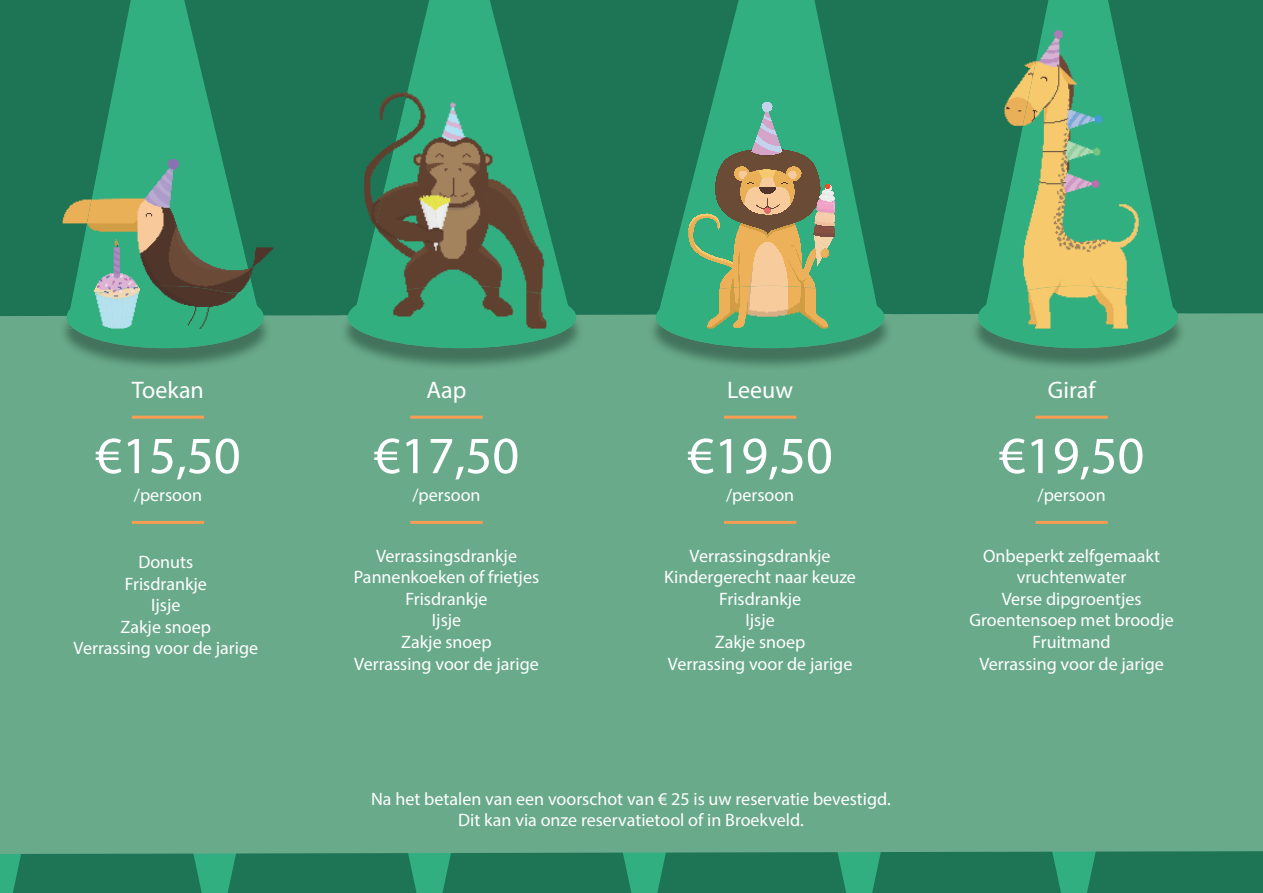
<style>
.page{position:relative;width:1263px;height:893px;background:#31af80}
.page>*{position:absolute;margin:0;border:0;box-sizing:border-box;transform-origin:0 0}
.t1{font:52.5px "Myriad Pro";color:#fff}
.t2{font:24px "Myriad Pro";color:#fff}
.t3{font:18px/21.6px "Myriad Pro";color:#fff;text-align:center}
</style>
<div class="page">
<svg style="left:490px;top:0;width:249px;height:313px;fill:#1d7555"></svg>
<svg style="left:814px;top:0;width:234px;height:313px;fill:#1d7555"></svg>
<div style="left:1108px;top:0;width:155px;height:313px;background:#1d7555"></div>
<svg style="left:0;top:0;width:131px;height:313px;fill:#1d7555"></svg>
<svg style="left:184px;top:0;width:245px;height:313px;fill:#1d7555"></svg>
<div style="left:657px;top:854px;width:189px;height:39px;background:#1d7555"></div>
<div style="left:872px;top:854px;width:189px;height:39px;background:#1d7555"></div>
<div style="left:1087px;top:854px;width:176px;height:39px;background:#1d7555"></div>
<div style="left:13px;top:854px;width:189px;height:39px;background:#1d7555"></div>
<div style="left:442px;top:854px;width:189px;height:39px;background:#1d7555"></div>
<div style="left:228px;top:854px;width:189px;height:39px;background:#1d7555"></div>
<div style="left:0;top:313px;width:1263px;height:541px;background:#69aa8b"></div>
<img style="left:664px;top:292px;width:210px;height:13px">
<img style="left:648px;top:292px;width:16px;height:22px">
<img style="left:874px;top:292px;width:19px;height:22px">
<img style="left:648px;top:314px;width:245px;height:57px">
<div style="left:656px;top:286px;width:228px;height:62px;background:#32af7e;border-radius:50%"></div>
<img style="left:359px;top:292px;width:206px;height:11px">
<img style="left:565px;top:292px;width:19px;height:23px">
<img style="left:340px;top:292px;width:19px;height:23px">
<img style="left:340px;top:315px;width:244px;height:56px">
<div style="left:348px;top:286px;width:228px;height:62px;background:#32af7e;border-radius:50%"></div>
<img style="left:59px;top:292px;width:8px;height:24px">
<img style="left:59px;top:316px;width:213px;height:55px">
<div style="left:67px;top:286px;width:197px;height:62px;background:#32af7e;border-radius:50%"></div>
<hr style="left:132px;top:416px;width:72px;height:3px;background:#f89d53">
<hr style="left:410px;top:416px;width:73px;height:3px;background:#f89d53">
<hr style="left:724px;top:416px;width:72px;height:3px;background:#f89d53">
<hr style="left:1035px;top:416px;width:73px;height:3px;background:#f89d53">
<hr style="left:132px;top:521px;width:72px;height:3px;background:#f89d53">
<hr style="left:410px;top:521px;width:73px;height:3px;background:#f89d53">
<img style="left:989px;top:292px;width:181px;height:12px">
<img style="left:970px;top:292px;width:19px;height:21px">
<img style="left:1170px;top:292px;width:16px;height:21px">
<img style="left:970px;top:313px;width:216px;height:58px">
<div style="left:978px;top:286px;width:200px;height:62px;background:#32af7e;border-radius:50%"></div>
<hr style="left:724px;top:521px;width:72px;height:3px;background:#f89d53">
<img style="left:364px;top:92px;width:182px;height:194px">
<img style="left:513px;top:92px;width:33px;height:128px">
<img style="left:364px;top:92px;width:43px;height:181px">
<img style="left:364px;top:286px;width:182px;height:15px">
<img style="left:688px;top:101px;width:147px;height:185px">
<img style="left:688px;top:101px;width:25px;height:96px">
<img style="left:688px;top:286px;width:147px;height:43px">
<img style="left:100px;top:159px;width:122px;height:127px">
<img style="left:63px;top:159px;width:37px;height:133px">
<img style="left:222px;top:159px;width:51px;height:156px">
<svg style="left:272px;top:315px;width:1px;height:14px"></svg>
<img style="left:264px;top:292px;width:8px;height:23px">
<img style="left:63px;top:315px;width:209px;height:14px">
<img style="left:67px;top:286px;width:197px;height:43px">
<img style="left:1004px;top:30px;width:135px;height:256px">
<img style="left:1004px;top:30px;width:38px;height:185px">
<img style="left:1114px;top:30px;width:25px;height:115px">
<img style="left:1004px;top:286px;width:135px;height:43px">
<hr style="left:1035px;top:521px;width:73px;height:3px;background:#f89d53">
<h2 class="t2" style="left:132px;top:375px;width:73px">Toekan</h2>
<h2 class="t2" style="left:426px;top:375px;width:42px">Aap</h2>
<h2 class="t2" style="left:727px;top:375px;width:67px">Leeuw</h2>
<h2 class="t2" style="left:1048px;top:375px;width:49px">Giraf</h2>
<h1 class="t1" style="left:95px;top:423px;width:147px">€15,50</h1>
<p class="t3" style="left:134px;top:484px;width:70px">/persoon</p>
<h1 class="t1" style="left:374px;top:423px;width:147px">€17,50</h1>
<p class="t3" style="left:412px;top:484px;width:70px">/persoon</p>
<h1 class="t1" style="left:687px;top:423px;width:147px">€19,50</h1>
<p class="t3" style="left:726px;top:484px;width:70px">/persoon</p>
<h1 class="t1" style="left:999px;top:423px;width:147px">€19,50</h1>
<p class="t3" style="left:1037px;top:484px;width:70px">/persoon</p>
<p class="t3" style="left:74px;top:551px;width:186px">Donuts<br>Frisdrankje<br>Ijsje<br>Zakje snoep<br>Verrassing voor de jarige</p>
<p class="t3" style="left:354px;top:544px;width:187px">Verrassingsdrankje<br>Pannenkoeken of frietjes<br>Frisdrankje<br>Ijsje<br>Zakje snoep<br>Verrassing voor de jarige</p>
<p class="t3" style="left:664px;top:544px;width:193px">Verrassingsdrankje<br>Kindergerecht naar keuze<br>Frisdrankje<br>Ijsje<br>Zakje snoep<br>Verrassing voor de jarige</p>
<p class="t3" style="left:371px;top:788px;width:521px">Na het betalen van een voorschot van € 25 is uw reservatie bevestigd.<br>Dit kan via onze reservatietool of in Broekveld.</p>
<p class="t3" style="left:969px;top:544px;width:206px">Onbeperkt zelfgemaakt vruchtenwater<br>Verse dipgroentjes<br>Groentensoep met broodje<br>Fruitmand<br>Verrassing voor de jarige</p>
</div>
